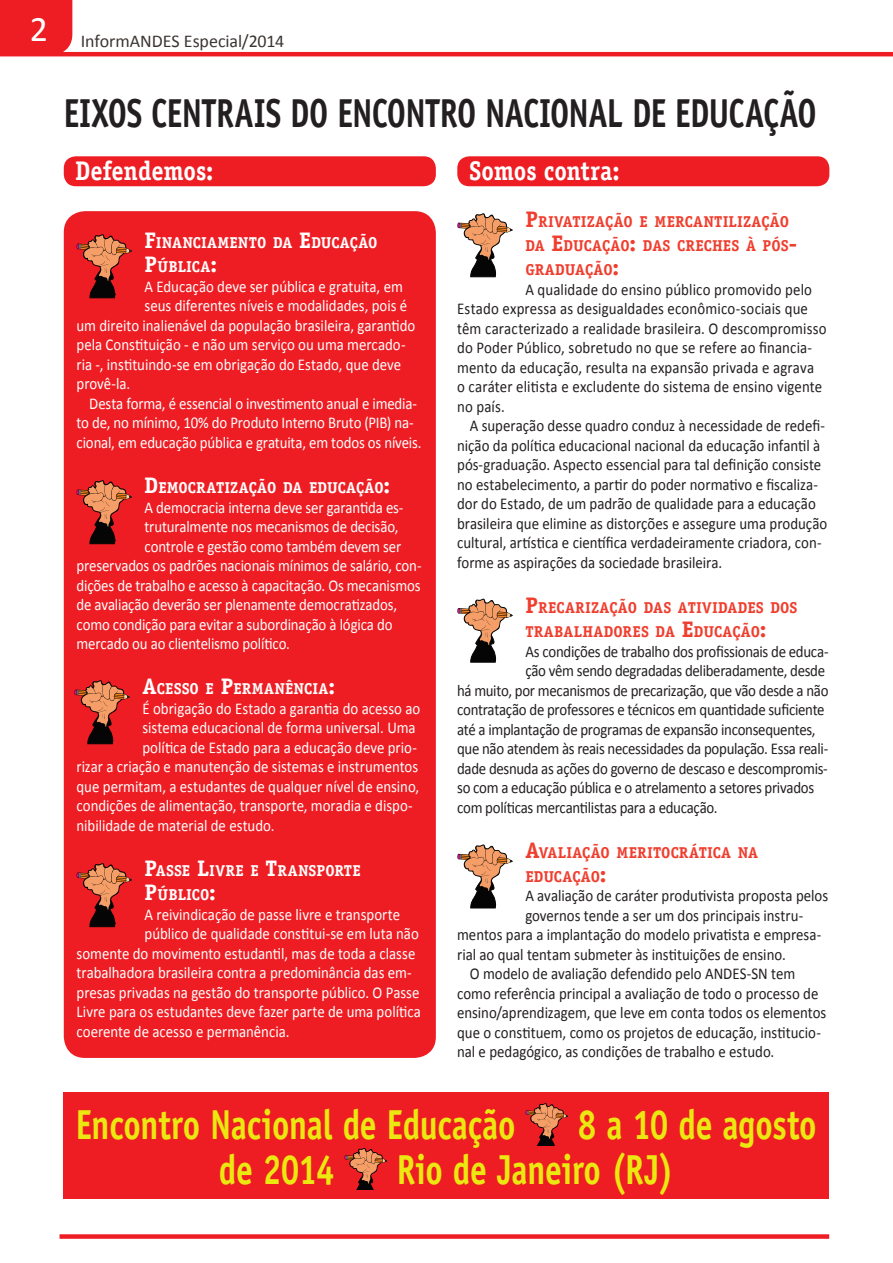
<style>
.page{position:relative;width:893px;height:1263px;background:#fff}
.page>*{position:absolute;margin:0;border:0;box-sizing:border-box;transform-origin:0 0}
.t1{font:700 42px "Officina Sans Std";letter-spacing:-.005em;color:#ebe711;scale:.8 1}
.t2{font:700 40.5px "Officina Sans Std";letter-spacing:-.02em;color:#231f20;scale:.8 1}
.t3{font:700 27px "Officina Serif Std";letter-spacing:-.005em;color:#fff;scale:.9 1}
.t4{font:18px "Calibri";letter-spacing:-.005em;color:#3b3532}
.t5{font:16.5px "Calibri";letter-spacing:-.005em;color:#fff;scale:.9 1}
.t6{font:16.5px/19.5px "Calibri";color:#231f20;scale:.9 1}
.t7{font:16.5px "Calibri";letter-spacing:-.02em;color:#231f20;scale:.9 1}
.t8{font:700 15.75px/24px "Officina Serif Std";letter-spacing:.005em;color:#ef3e2e}
.t9{font:700 15.75px/24px "Officina Serif Std";letter-spacing:.005em;color:#fff}
.s1{font-size:22.5px}
</style>
<div class="page">
<hr style="left:0;top:52px;width:893px;height:4px;background:#ee1d23">
<div style="left:60px;top:1234px;width:769px;height:5px;background:#ee1d23"></div>
<div style="left:0;top:0;width:72px;height:52px;background:#ee1d23"></div>
<div style="left:64px;top:1092px;width:765px;height:107px;background:#ee1d23"></div>
<svg style="left:525px;top:1103px;width:43px;height:42px"></svg>
<svg style="left:345px;top:1148px;width:42px;height:41px"></svg>
<div style="left:457px;top:156px;width:372px;height:30px;background:#ee1d23;border-radius:12px"></div>
<svg style="left:457px;top:213px;width:55px;height:64px"></svg>
<svg style="left:457px;top:598px;width:55px;height:65px"></svg>
<svg style="left:457px;top:844px;width:55px;height:64px"></svg>
<div style="left:64px;top:156px;width:372px;height:30px;background:#ee1d23;border-radius:12px"></div>
<div style="left:64px;top:211px;width:372px;height:847px;background:#ee1d23;border-radius:21px"></div>
<svg style="left:77px;top:234px;width:55px;height:64px"></svg>
<svg style="left:77px;top:480px;width:55px;height:64px"></svg>
<svg style="left:74px;top:680px;width:55px;height:64px"></svg>
<svg style="left:77px;top:863px;width:55px;height:64px"></svg>
<p class="t4" style="left:30px;top:30px;width:256px"><sup>2</sup> InformANDES Especial/2014</p>
<h2 class="t2" style="left:64px;top:88px;width:943px">EIXOS CENTRAIS DO ENCONTRO NACIONAL DE EDUCAÇÃO</h2>
<h3 class="t3" style="left:76px;top:154px;width:155px">Defendemos:</h3>
<h3 class="t3" style="left:469px;top:154px;width:169px">Somos contra:</h3>
<p class="t9" style="left:145px;top:231px;width:234px"><span class="s1">F</span>INANCIAMENTO DA <span class="s1">E</span>DUCAÇÃO<br><span class="s1">P</span>ÚBLICA<span class="s1">:</span></p>
<p class="t5" style="left:145px;top:276px;width:289px">A Educação deve ser pública e gratuita, em</p>
<p class="t5" style="left:145px;top:295px;width:293px">seus diferentes níveis e modalidades, pois é</p>
<p class="t5" style="left:77px;top:315px;width:378px">um direito inalienável da população brasileira, garantido</p>
<p class="t5" style="left:77px;top:334px;width:367px">pela Constituição - e não um serviço ou uma mercado-</p>
<p class="t5" style="left:77px;top:354px;width:362px">ria -, instituindo-se em obrigação do Estado, que deve</p>
<p class="t5" style="left:77px;top:373px;width:61px">provê-la.</p>
<p class="t5" style="left:89px;top:393px;width:366px">Desta forma, é essencial o investimento anual e imedia-</p>
<p class="t5" style="left:77px;top:412px;width:376px">to de, no mínimo, 10% do Produto Interno Bruto (PIB) na-</p>
<p class="t5" style="left:77px;top:432px;width:385px">cional, em educação pública e gratuita, em todos os níveis.</p>
<p class="t9" style="left:145px;top:476px;width:247px"><span class="s1">D</span>EMOCRATIZAÇÃO DA EDUCAÇÃO<span class="s1">:</span></p>
<p class="t5" style="left:145px;top:497px;width:289px">A democracia interna deve ser garantida es-</p>
<p class="t5" style="left:145px;top:516px;width:284px">truturalmente nos mecanismos de decisão,</p>
<p class="t5" style="left:145px;top:536px;width:287px">controle e gestão como também devem ser</p>
<p class="t5" style="left:77px;top:555px;width:385px">preservados os padrões nacionais mínimos de salário, con-</p>
<p class="t5" style="left:77px;top:575px;width:384px">dições de trabalho e acesso à capacitação. Os mecanismos</p>
<p class="t5" style="left:77px;top:594px;width:358px">de avaliação deverão ser plenamente democratizados,</p>
<p class="t5" style="left:77px;top:614px;width:353px">como condição para evitar a subordinação à lógica do</p>
<p class="t5" style="left:77px;top:633px;width:239px">mercado ou ao clientelismo político.</p>
<p class="t9" style="left:142px;top:677px;width:194px"><span class="s1">A</span>CESSO E <span class="s1">P</span>ERMANÊNCIA<span class="s1">:</span></p>
<p class="t5" style="left:142px;top:698px;width:310px">É obrigação do Estado a garantia do acesso ao</p>
<p class="t5" style="left:142px;top:717px;width:305px">sistema educacional de forma universal. Uma</p>
<p class="t5" style="left:142px;top:737px;width:306px">política de Estado para a educação deve prio-</p>
<p class="t5" style="left:77px;top:756px;width:381px">rizar a criação e manutenção de sistemas e instrumentos</p>
<p class="t5" style="left:77px;top:776px;width:382px">que permitam, a estudantes de qualquer nível de ensino,</p>
<p class="t5" style="left:77px;top:795px;width:375px">condições de alimentação, transporte, moradia e dispo-</p>
<p class="t5" style="left:77px;top:815px;width:222px">nibilidade de material de estudo.</p>
<p class="t9" style="left:145px;top:859px;width:218px"><span class="s1">P</span>ASSE <span class="s1">L</span>IVRE E <span class="s1">T</span>RANSPORTE<br><span class="s1">P</span>ÚBLICO<span class="s1">:</span></p>
<p class="t5" style="left:145px;top:904px;width:285px">A reivindicação de passe livre e transporte</p>
<p class="t5" style="left:145px;top:923px;width:306px">público de qualidade constitui-se em luta não</p>
<p class="t5" style="left:77px;top:943px;width:378px">somente do movimento estudantil, mas de toda a classe</p>
<p class="t5" style="left:77px;top:962px;width:374px">trabalhadora brasileira contra a predominância das em-</p>
<p class="t5" style="left:77px;top:982px;width:383px">presas privadas na gestão do transporte público. O Passe</p>
<p class="t5" style="left:77px;top:1001px;width:384px">Livre para os estudantes deve fazer parte de uma política</p>
<p class="t5" style="left:77px;top:1021px;width:238px">coerente de acesso e permanência.</p>
<p class="t8" style="left:525px;top:210px;width:273px"><span class="s1">P</span>RIVATIZAÇÃO E MERCANTILIZAÇÃO<br>DA <span class="s1">E</span>DUCAÇÃO<span class="s1">:</span> DAS CRECHES À PÓS<span class="s1">-<br></span>GRADUAÇÃO<span class="s1">:</span></p>
<p class="t6" style="left:457px;top:280px;width:412px;text-indent:68px">A qualidade do ensino público promovido pelo Estado expressa as desigualdades econômico-sociais que têm caracterizado a realidade brasileira. O descompromisso do Poder Público, sobretudo no que se refere ao financia&shy;mento da educação, resulta na expansão privada e agrava<br>o caráter elitista e excludente do sistema de ensino vigente no país.</p>
<p class="t6" style="left:457px;top:416px;width:413px;text-indent:13px">A superação desse quadro conduz à necessidade de redefi&shy;nição da política educacional nacional da educação infantil à pós-graduação. Aspecto essencial para tal definição consiste no estabelecimento, a partir do poder normativo e fiscaliza&shy;dor do Estado, de um padrão de qualidade para a educação brasileira que elimine as distorções e assegure uma produção cultural, artística e científica verdadeiramente criadora, con&shy;forme as aspirações da sociedade brasileira.</p>
<p class="t8" style="left:525px;top:595px;width:273px"><span class="s1">P</span>RECARIZAÇÃO DAS ATIVIDADES DOS<br>TRABALHADORES DA <span class="s1">E</span>DUCAÇÃO<span class="s1">:</span></p>
<p class="t7" style="left:525px;top:641px;width:338px">As condições de trabalho dos profissionais de educa-</p>
<p class="t7" style="left:525px;top:660px;width:335px">ção vêm sendo degradadas deliberadamente, desde</p>
<p class="t7" style="left:457px;top:680px;width:414px">há muito, por mecanismos de precarização, que vão desde a não</p>
<p class="t7" style="left:457px;top:699px;width:410px">contratação de professores e técnicos em quantidade suficiente</p>
<p class="t7" style="left:457px;top:719px;width:400px">até a implantação de programas de expansão inconsequentes,</p>
<p class="t7" style="left:457px;top:738px;width:414px">que não atendem às reais necessidades da população. Essa reali-</p>
<p class="t7" style="left:457px;top:758px;width:413px">dade desnuda as ações do governo de descaso e descompromis-</p>
<p class="t7" style="left:457px;top:777px;width:398px">so com a educação pública e o atrelamento a setores privados</p>
<p class="t7" style="left:457px;top:797px;width:291px">com políticas mercantilistas para a educação.</p>
<p class="t8" style="left:525px;top:840px;width:234px"><span class="s1">A</span>VALIAÇÃO MERITOCRÁTICA NA<br>EDUCAÇÃO<span class="s1">:</span></p>
<p class="t6" style="left:525px;top:886px;width:338px">A avaliação de caráter produtivista proposta pelos</p>
<p class="t6" style="left:525px;top:906px;width:310px">governos tende a ser um dos principais instru-</p>
<p class="t6" style="left:457px;top:925px;width:406px">mentos para a implantação do modelo privatista e empresa-</p>
<p class="t6" style="left:457px;top:945px;width:367px">rial ao qual tentam submeter às instituições de ensino.</p>
<p class="t6" style="left:470px;top:964px;width:363px">O modelo de avaliação defendido pelo ANDES-SN tem</p>
<p class="t6" style="left:457px;top:984px;width:403px">como referência principal a avaliação de todo o processo de</p>
<p class="t6" style="left:457px;top:1003px;width:412px">ensino/aprendizagem, que leve em conta todos os elementos</p>
<p class="t6" style="left:457px;top:1023px;width:406px">que o constituem, como os projetos de educação, institucio-</p>
<p class="t6" style="left:457px;top:1042px;width:354px">nal e pedagógico, as condições de trabalho e estudo.</p>
<h1 class="t1" style="left:76px;top:1098px;width:551px">Encontro Nacional de Educação</h1>
<h1 class="t1" style="left:578px;top:1098px;width:300px">8 a 10 de agosto</h1>
<h1 class="t1" style="left:219px;top:1143px;width:146px">de 2014</h1>
<h1 class="t1" style="left:397px;top:1143px;width:348px">Rio de Janeiro (RJ)</h1>
</div>
